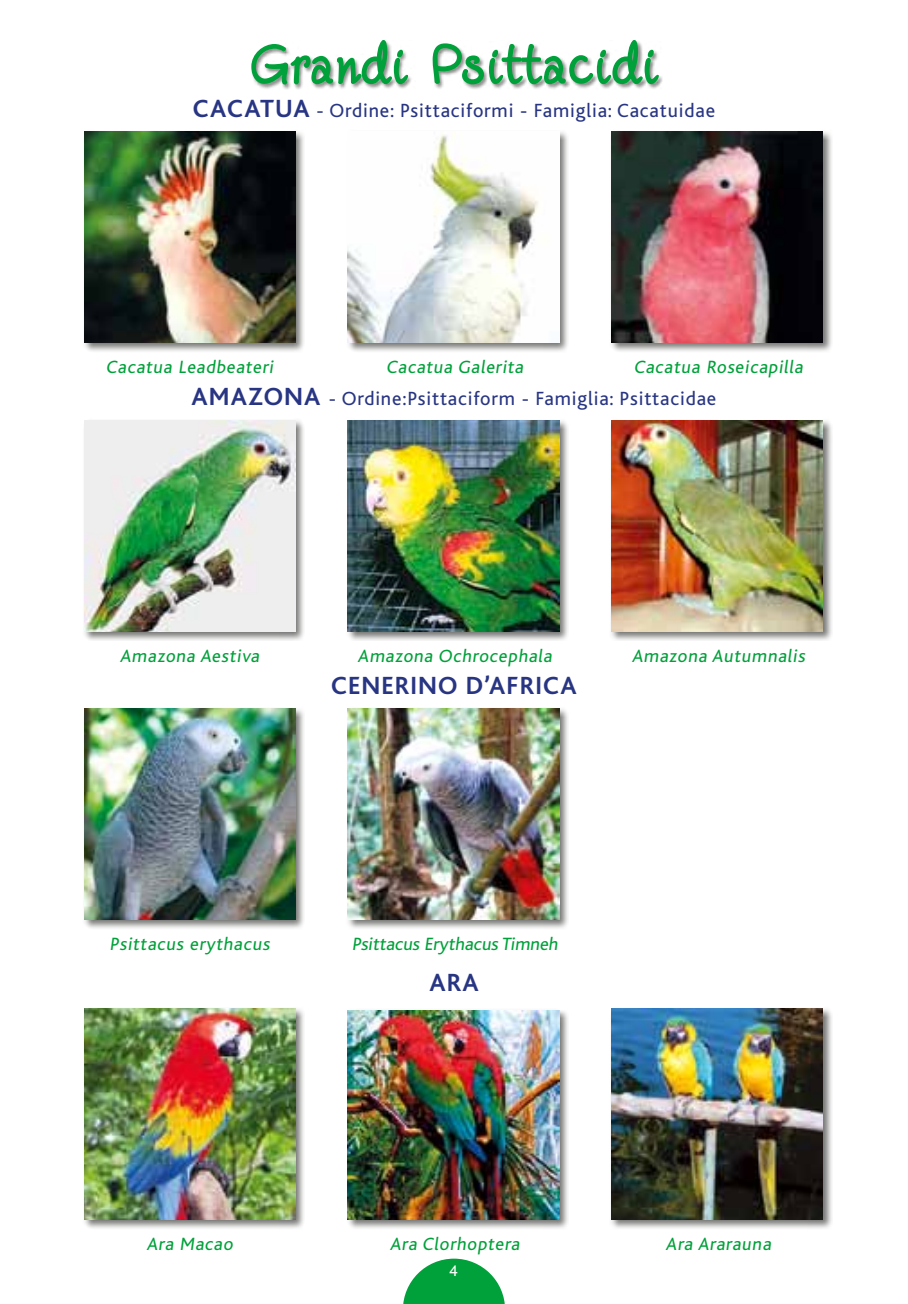
<style>
.page{position:relative;width:908px;height:1304px;background:#fff}
.page>*{position:absolute;margin:0;border:0;box-sizing:border-box;transform-origin:0 0}
.t1{font:60px "Fineliner Script";letter-spacing:.08em;color:#00a13a}
.t2{font:700 26px "Bliss";letter-spacing:.04em;color:#283583}
.t3{font:20px "Bliss";letter-spacing:.04em;color:#283583}
.t4{font:18.6px "Bliss";color:#00a13a}
.t5{font:16px "Bliss";color:#fff}
.s1{font-weight:700;font-size:26px}
</style>
<div class="page">
<svg style="left:403px;top:1259px;width:102px;height:45px"></svg>
<div style="left:251px;top:40px;width:411px;height:49px;background:#1d1d1b;opacity:.5"></div>
<svg style="left:251px;top:40px;width:158px;height:46px"></svg>
<svg style="left:431px;top:40px;width:228px;height:49px"></svg>
<div style="left:345px;top:418px;width:224px;height:223px;background:#1d1d1b;opacity:.6"></div>
<img style="left:348px;top:420px;width:210px;height:211px">
<div style="left:345px;top:1008px;width:224px;height:222px;background:#1d1d1b;opacity:.6"></div>
<img style="left:348px;top:1010px;width:210px;height:210px">
<div style="left:82px;top:129px;width:223px;height:223px;background:#1d1d1b;opacity:.6"></div>
<img style="left:84px;top:132px;width:211px;height:210px">
<div style="left:82px;top:419px;width:223px;height:222px;background:#1d1d1b;opacity:.6"></div>
<img style="left:84px;top:420px;width:211px;height:211px">
<div style="left:82px;top:1006px;width:223px;height:224px;background:#1d1d1b;opacity:.6"></div>
<img style="left:84px;top:1009px;width:211px;height:211px">
<div style="left:82px;top:706px;width:223px;height:223px;background:#1d1d1b;opacity:.6"></div>
<img style="left:84px;top:708px;width:211px;height:211px">
<div style="left:345px;top:129px;width:224px;height:223px;background:#1d1d1b;opacity:.6"></div>
<img style="left:348px;top:132px;width:210px;height:210px">
<div style="left:345px;top:706px;width:224px;height:223px;background:#1d1d1b;opacity:.6"></div>
<img style="left:348px;top:708px;width:210px;height:211px">
<div style="left:609px;top:129px;width:223px;height:223px;background:#1d1d1b;opacity:.6"></div>
<img style="left:611px;top:132px;width:211px;height:210px">
<div style="left:609px;top:418px;width:223px;height:223px;background:#1d1d1b;opacity:.6"></div>
<img style="left:611px;top:420px;width:211px;height:211px">
<div style="left:609px;top:1006px;width:223px;height:224px;background:#1d1d1b;opacity:.6"></div>
<img style="left:611px;top:1009px;width:211px;height:211px">
<h1 class="t1" style="left:251px;top:33px;width:406px">Grandi Psittacidi</h1>
<p class="t3" style="left:193px;top:100px;width:523px"><span class="s1">CACATUA</span> - Ordine: Psittaciformi - Famiglia: Cacatuidae</p>
<p class="t4" style="left:106px;top:357px;width:172px">Cacatua Leadbeateri</p>
<p class="t4" style="left:386px;top:357px;width:141px">Cacatua Galerita</p>
<p class="t4" style="left:633px;top:357px;width:173px">Cacatua Roseicapilla</p>
<p class="t3" style="left:191px;top:388px;width:526px"><span class="s1">AMAZONA</span> - Ordine:Psittaciform - Famiglia: Psittacidae</p>
<p class="t4" style="left:120px;top:646px;width:144px">Amazona Aestiva</p>
<p class="t4" style="left:357px;top:646px;width:199px">Amazona Ochrocephala</p>
<h2 class="t2" style="left:331px;top:672px;width:247px">CENERINO D’AFRICA</h2>
<p class="t4" style="left:631px;top:646px;width:178px">Amazona Autumnalis</p>
<p class="t4" style="left:109px;top:934px;width:164px">Psittacus erythacus</p>
<p class="t4" style="left:351px;top:934px;width:210px">Psittacus Erythacus Timneh</p>
<h2 class="t2" style="left:429px;top:969px;width:51px">ARA</h2>
<p class="t4" style="left:146px;top:1234px;width:91px">Ara Macao</p>
<p class="t4" style="left:389px;top:1234px;width:134px">Ara Clorhoptera</p>
<p class="t5" style="left:449px;top:1262px;width:10px">4</p>
<p class="t4" style="left:665px;top:1234px;width:110px">Ara Ararauna</p>
</div>
